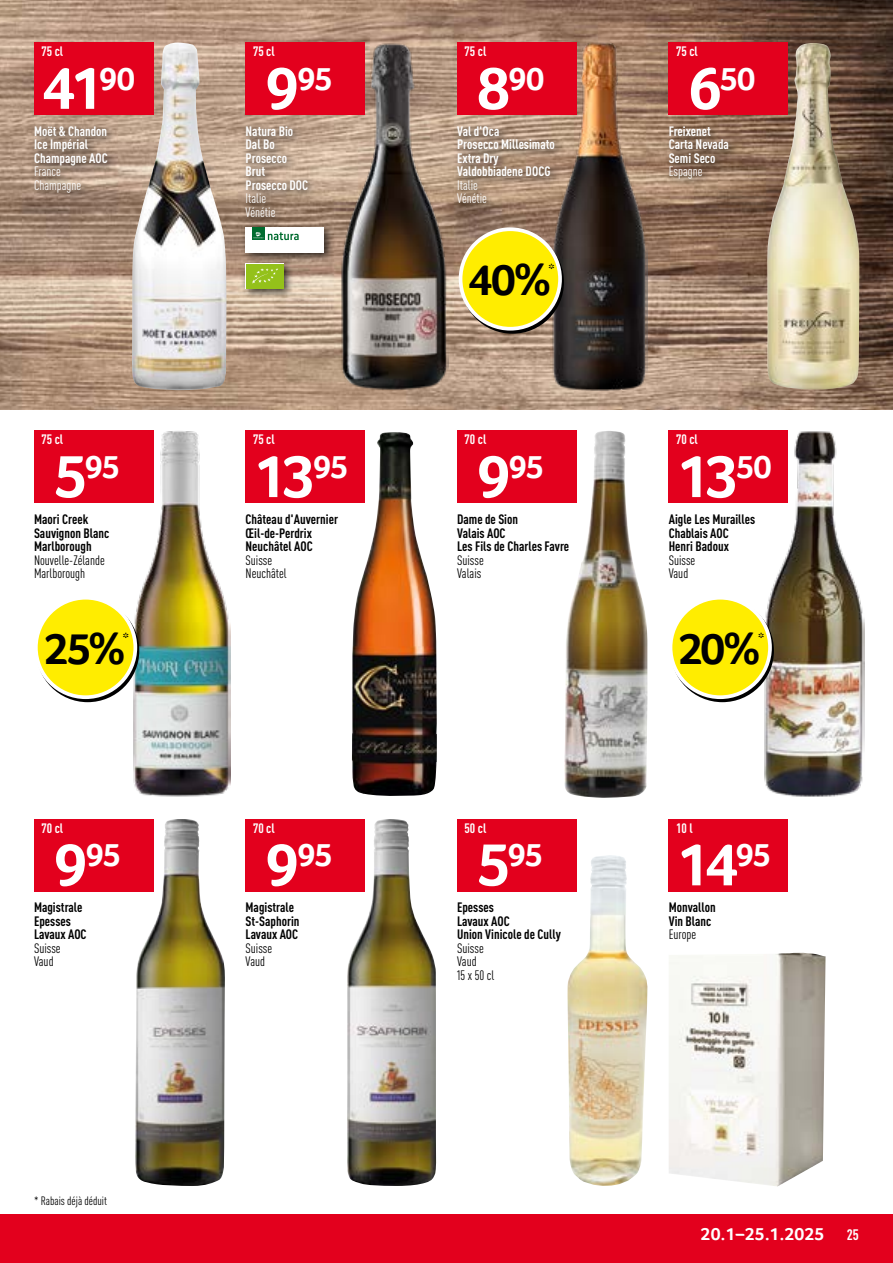
<style>
.page{position:relative;width:893px;height:1263px;background:#fff}
.page>*{position:absolute;margin:0;border:0;box-sizing:border-box;transform-origin:0 0}
.Preis_weiss{font:700 61.5px "Transgourmet";letter-spacing:-.08em;color:#fff}
.Rabattbutton{font:700 45px "Transgourmet";color:#000}
.Preis_weiss-2{font:700 33.3px "Transgourmet";letter-spacing:-.035em;color:#fff}
.t1{font:700 18px "Transgourmet";letter-spacing:.01em;color:#fff}
.Rabattbutton-2{font:700 15px "Transgourmet";color:#000}
.t2{font:700 condensed 15px "DINOT";color:#fff}
.t3{font:700 condensed 13.5px/13.5px "DINOT";color:#000}
.Unit_weiss{font:700 condensed 13.5px/13.5px "DINOT";color:#fff}
.t4{font:condensed 13.5px "DINOT";color:#000}
.t5{font:condensed 13.5px "DINOT";color:#fff}
.t6{font:condensed 12px "DINOT";color:#000}
.s1{font-size:61.5px}
</style>
<div class="page">
<img style="left:0;top:0;width:893px;height:409px">
<div style="left:0;top:1214px;width:893px;height:49px;background:#e3001d"></div>
<img style="left:132px;top:43px;width:95px;height:347px">
<img style="left:340px;top:43px;width:108px;height:347px">
<img style="left:552px;top:43px;width:95px;height:347px">
<img style="left:767px;top:43px;width:93px;height:346px">
<img style="left:132px;top:431px;width:99px;height:366px">
<img style="left:352px;top:432px;width:85px;height:364px">
<img style="left:564px;top:431px;width:83px;height:367px">
<img style="left:764px;top:431px;width:100px;height:366px">
<img style="left:135px;top:819px;width:90px;height:367px">
<img style="left:347px;top:819px;width:89px;height:367px">
<img style="left:568px;top:855px;width:79px;height:331px">
<img style="left:669px;top:953px;width:156px;height:233px">
<div style="left:34px;top:43px;width:119px;height:72px;background:#e3001d"></div>
<div style="left:30px;top:121px;width:88px;height:82px;background:#000;opacity:.75"></div>
<div style="left:246px;top:43px;width:119px;height:72px;background:#e3001d"></div>
<div style="left:241px;top:121px;width:95px;height:178px;background:#000;opacity:.75"></div>
<div style="left:246px;top:227px;width:78px;height:26px;background:#fff"></div>
<div style="left:252px;top:227px;width:13px;height:13px;background:#006b2f"></div>
<svg style="left:253px;top:232px;width:46px;height:8px"></svg>
<svg style="left:246px;top:263px;width:38px;height:26px"></svg>
<div style="left:246px;top:264px;width:37px;height:24px;background:#94c11a"></div>
<svg style="left:252px;top:268px;width:26px;height:16px"></svg>
<div style="left:457px;top:43px;width:119px;height:72px;background:#e3001d"></div>
<div style="left:453px;top:121px;width:112px;height:92px;background:#000;opacity:.75"></div>
<div style="left:461px;top:229px;width:99px;height:100px;background:#ffed00;border-radius:50%"></div>
<div style="left:459px;top:227px;width:103px;height:104px;border:4px solid #fff;border-radius:50%"></div>
<div style="left:669px;top:43px;width:119px;height:72px;background:#e3001d"></div>
<div style="left:664px;top:121px;width:75px;height:68px;background:#000;opacity:.75"></div>
<div style="left:34px;top:431px;width:119px;height:72px;background:#e3001d"></div>
<div style="left:36px;top:598px;width:99px;height:99px;background:#ffed00;border-radius:50%"></div>
<div style="left:34px;top:596px;width:103px;height:103px;border:4px solid #fff;border-radius:50%"></div>
<div style="left:246px;top:431px;width:119px;height:72px;background:#e3001d"></div>
<div style="left:457px;top:431px;width:119px;height:72px;background:#e3001d"></div>
<div style="left:669px;top:431px;width:119px;height:72px;background:#e3001d"></div>
<div style="left:670px;top:598px;width:100px;height:99px;background:#ffed00;border-radius:50%"></div>
<div style="left:669px;top:596px;width:103px;height:103px;border:4px solid #fff;border-radius:50%"></div>
<div style="left:34px;top:819px;width:119px;height:72px;background:#e3001d"></div>
<div style="left:246px;top:819px;width:119px;height:72px;background:#e3001d"></div>
<div style="left:457px;top:819px;width:119px;height:72px;background:#e3001d"></div>
<div style="left:669px;top:819px;width:119px;height:72px;background:#e3001d"></div>
<p class="Unit_weiss" style="left:41px;top:44px;width:23px">75 cl</p>
<p class="Preis_weiss" style="left:42px;top:52px;width:95px">41<sup>90</sup></p>
<p class="Unit_weiss" style="left:34px;top:124px;width:75px">Moët &amp; Chandon<br>Ice Impérial<br>Champagne AOC</p>
<p class="t5" style="left:34px;top:164px;width:28px">France</p>
<p class="t5" style="left:34px;top:177px;width:49px">Champagne</p>
<p class="Unit_weiss" style="left:41px;top:433px;width:23px">75 cl</p>
<p class="Preis_weiss-2" style="left:54px;top:447px;width:68px"><span class="s1">5</span>95</p>
<p class="t3" style="left:34px;top:512px;width:77px">Maori Creek<br>Sauvignon Blanc<br>Marlborough</p>
<p class="t4" style="left:34px;top:552px;width:72px">Nouvelle-Zélande</p>
<p class="t4" style="left:34px;top:565px;width:53px">Marlborough</p>
<p class="Rabattbutton" style="left:44px;top:622px;width:83px">25%</p>
<p class="Rabattbutton-2" style="left:123px;top:629px;width:8px">*</p>
<p class="Unit_weiss" style="left:41px;top:821px;width:23px">70 cl</p>
<p class="Preis_weiss-2" style="left:54px;top:835px;width:69px"><span class="s1">9</span>95</p>
<p class="t3" style="left:34px;top:900px;width:54px">Magistrale<br>Epesses<br>Lavaux AOC</p>
<p class="t4" style="left:34px;top:940px;width:28px">Suisse</p>
<p class="t4" style="left:34px;top:954px;width:21px">Vaud</p>
<p class="t6" style="left:34px;top:1194px;width:75px">* Rabais déjà déduit</p>
<p class="Unit_weiss" style="left:253px;top:44px;width:23px">75 cl</p>
<p class="Preis_weiss-2" style="left:265px;top:59px;width:69px"><span class="s1">9</span>95</p>
<p class="Unit_weiss" style="left:246px;top:124px;width:64px">Natura Bio<br>Dal Bo<br>Prosecco<br>Brut<br>Prosecco DOC</p>
<p class="t5" style="left:246px;top:191px;width:22px">Italie</p>
<p class="t5" style="left:246px;top:204px;width:31px">Vénétie</p>
<p class="Unit_weiss" style="left:253px;top:433px;width:23px">75 cl</p>
<p class="Preis_weiss" style="left:253px;top:440px;width:97px">13<sup>95</sup></p>
<p class="t3" style="left:246px;top:512px;width:94px">Château d'Auvernier<br>Œil-de-Perdrix<br>Neuchâtel AOC</p>
<p class="t4" style="left:246px;top:552px;width:28px">Suisse</p>
<p class="t4" style="left:246px;top:565px;width:43px">Neuchâtel</p>
<p class="Unit_weiss" style="left:253px;top:821px;width:23px">70 cl</p>
<p class="Preis_weiss-2" style="left:265px;top:835px;width:69px"><span class="s1">9</span>95</p>
<p class="t3" style="left:246px;top:900px;width:55px">Magistrale<br>St-Saphorin<br>Lavaux AOC</p>
<p class="t4" style="left:246px;top:940px;width:28px">Suisse</p>
<p class="t4" style="left:246px;top:954px;width:21px">Vaud</p>
<p class="Unit_weiss" style="left:465px;top:44px;width:23px">75 cl</p>
<p class="Preis_weiss-2" style="left:477px;top:59px;width:69px"><span class="s1">8</span>90</p>
<p class="Unit_weiss" style="left:457px;top:124px;width:99px">Val d'Oca<br>Prosecco Millesimato<br>Extra Dry<br>Valdobbiadene DOCG</p>
<p class="t5" style="left:457px;top:177px;width:22px">Italie</p>
<p class="t5" style="left:457px;top:191px;width:31px">Vénétie</p>
<p class="Rabattbutton" style="left:468px;top:254px;width:85px">40%</p>
<p class="Rabattbutton-2" style="left:548px;top:260px;width:8px">*</p>
<p class="Unit_weiss" style="left:465px;top:433px;width:23px">70 cl</p>
<p class="Preis_weiss-2" style="left:477px;top:447px;width:69px"><span class="s1">9</span>95</p>
<p class="t3" style="left:457px;top:512px;width:114px">Dame de Sion<br>Valais AOC<br>Les Fils de Charles Favre</p>
<p class="t4" style="left:457px;top:552px;width:28px">Suisse</p>
<p class="t4" style="left:457px;top:565px;width:26px">Valais</p>
<p class="Unit_weiss" style="left:465px;top:821px;width:23px">50 cl</p>
<p class="Preis_weiss-2" style="left:477px;top:835px;width:68px"><span class="s1">5</span>95</p>
<p class="t3" style="left:457px;top:900px;width:105px">Epesses<br>Lavaux AOC<br>Union Vinicole de Cully</p>
<p class="t4" style="left:457px;top:940px;width:28px">Suisse</p>
<p class="t4" style="left:457px;top:954px;width:21px">Vaud</p>
<p class="t4" style="left:457px;top:967px;width:39px">15 x 50 cl</p>
<p class="Unit_weiss" style="left:676px;top:44px;width:23px">75 cl</p>
<p class="Preis_weiss-2" style="left:688px;top:59px;width:69px"><span class="s1">6</span>50</p>
<p class="Unit_weiss" style="left:669px;top:124px;width:62px">Freixenet<br>Carta Nevada<br>Semi Seco</p>
<p class="t5" style="left:669px;top:164px;width:35px">Espagne</p>
<p class="Unit_weiss" style="left:676px;top:433px;width:23px">70 cl</p>
<p class="Preis_weiss" style="left:676px;top:440px;width:97px">13<sup>50</sup></p>
<p class="t3" style="left:669px;top:512px;width:88px">Aigle Les Murailles<br>Chablais AOC<br>Henri Badoux</p>
<p class="t4" style="left:669px;top:552px;width:28px">Suisse</p>
<p class="t4" style="left:669px;top:565px;width:21px">Vaud</p>
<p class="Rabattbutton" style="left:678px;top:622px;width:84px">20%</p>
<p class="Rabattbutton-2" style="left:758px;top:629px;width:8px">*</p>
<p class="Unit_weiss" style="left:676px;top:821px;width:18px">10 l</p>
<p class="Preis_weiss" style="left:676px;top:828px;width:96px">14<sup>95</sup></p>
<p class="t3" style="left:669px;top:900px;width:49px">Monvallon<br>Vin Blanc</p>
<p class="t4" style="left:669px;top:927px;width:29px">Europe</p>
<p class="t1" style="left:701px;top:1224px;width:125px">20.1–25.1.2025</p>
<p class="t2" style="left:847px;top:1226px;width:14px">25</p>
</div>
